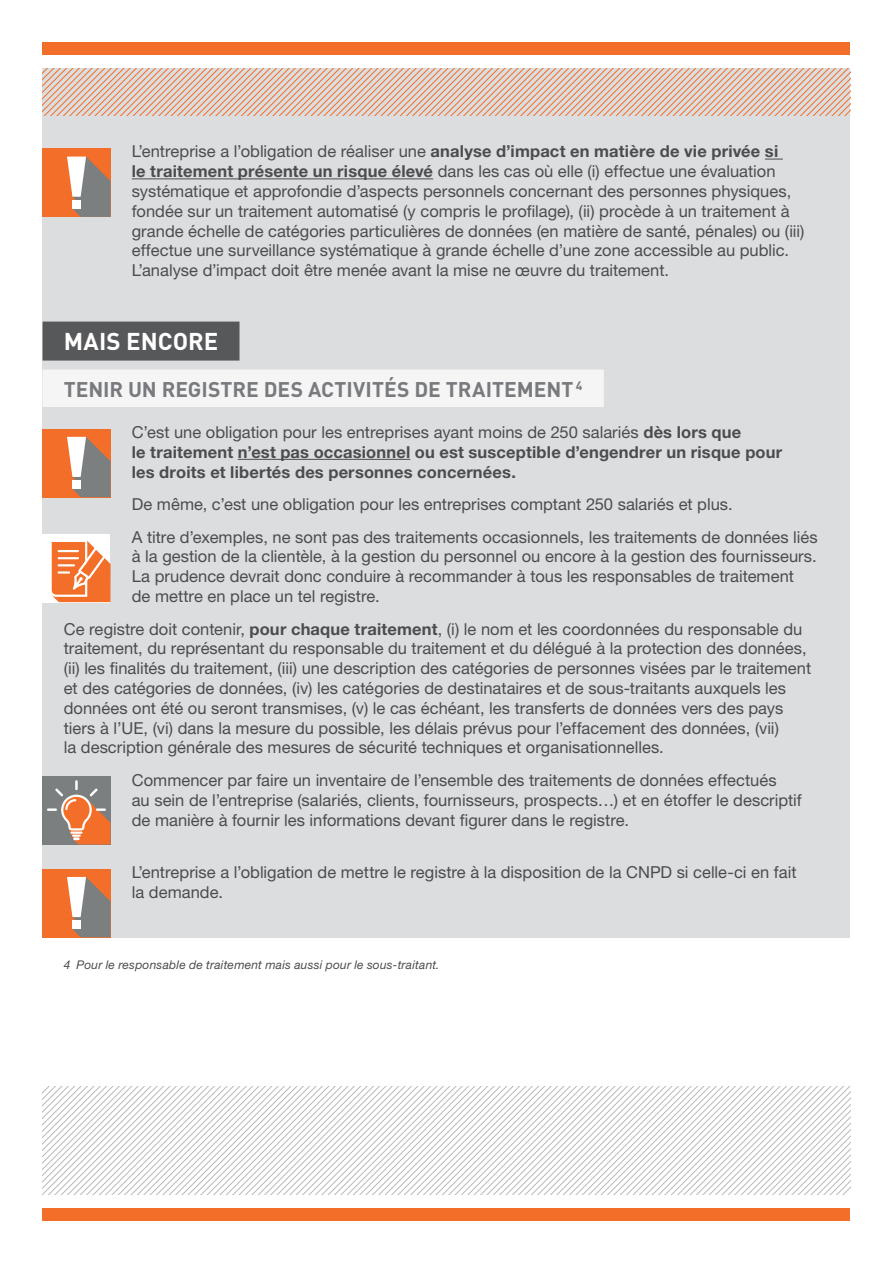
<style>
.page{position:relative;width:893px;height:1263px;background:#fff}
.page>*{position:absolute;margin:0;border:0;box-sizing:border-box;transform-origin:0 0}
.t1{font:700 24px "DIN";color:#fff}
.t2{font:700 21px "DIN";color:#787a7d}
.t3{font:16.5px/19.8px "Helvetica Neue LT Std";color:#4b4c4d}
.t4{font:700 16.5px/19.8px "Helvetica Neue LT Std";letter-spacing:.01em;color:#4b4c4d}
.t5{font:italic 12px "Helvetica Neue LT Std";letter-spacing:.02em;color:#4b4c4d}
.s1{font-weight:700}
.s2{font-weight:400}
</style>
<div class="page">
<div style="left:43px;top:43px;width:807px;height:12px;background:#f36e28"></div>
<div style="left:43px;top:1208px;width:807px;height:12px;background:#f36e28"></div>
<div style="left:43px;top:68px;width:807px;height:869px;background:#dcdddf"></div>
<svg style="left:765px;top:159px;width:18px;height:1px"></svg>
<hr style="left:132px;top:178px;width:301px;height:1px;background:#4b4c4d">
<div style="left:43px;top:322px;width:196px;height:39px;background:#57585a"></div>
<div style="left:43px;top:369px;width:561px;height:38px;background:#f5f5f6"></div>
<hr style="left:238px;top:459px;width:172px;height:1px;background:#4b4c4d">
<svg style="left:43px;top:68px;width:807px;height:48px"></svg>
<svg style="left:43px;top:1086px;width:807px;height:109px"></svg>
<div style="left:43px;top:149px;width:68px;height:68px;background:#f36e28"></div>
<svg style="left:67px;top:157px;width:44px;height:60px"></svg>
<div style="left:72px;top:200px;width:9px;height:9px;background:#fff"></div>
<div style="left:43px;top:429px;width:68px;height:68px;background:#f36e28"></div>
<svg style="left:67px;top:437px;width:44px;height:60px"></svg>
<div style="left:72px;top:481px;width:9px;height:8px;background:#fff"></div>
<div style="left:43px;top:869px;width:68px;height:68px;background:#f36e28"></div>
<svg style="left:67px;top:877px;width:44px;height:60px"></svg>
<div style="left:72px;top:921px;width:9px;height:8px;background:#fff"></div>
<div style="left:43px;top:534px;width:67px;height:68px;background:#fff"></div>
<svg style="left:51px;top:540px;width:60px;height:62px"></svg>
<div style="left:43px;top:776px;width:68px;height:68px;background:#7c7f80"></div>
<svg style="left:47px;top:780px;width:64px;height:64px"></svg>
<p class="t3" style="left:132px;top:141px;width:674px">L’entreprise a l’obligation de réaliser une <span class="s1">analyse d’impact en matière de vie privée si<br>le traitement présente un risque élevé</span> dans les cas où elle (i) effectue une évaluation systématique et approfondie d’aspects personnels concernant des personnes physiques, fondée sur un traitement automatisé (y compris le profilage), (ii) procède à un traitement à grande échelle de catégories particulières de données (en matière de santé, pénales) ou (iii) effectue une surveillance systématique à grande échelle d’une zone accessible au public.<br>L’analyse d’impact doit être menée avant la mise ne œuvre du traitement.</p>
<h1 class="t1" style="left:64px;top:326px;width:156px">MAIS ENCORE</h1>
<p class="t2" style="left:64px;top:375px;width:520px">TENIR UN REGISTRE DES ACTIVITÉS DE TRAITEMENT <sup>4</sup></p>
<p class="t4" style="left:132px;top:422px;width:652px"><span class="s2">C’est une obligation pour les entreprises ayant moins de 250 salariés</span> dès lors que<br>le traitement n’est pas occasionnel ou est susceptible d’engendrer un risque pour les droits et libertés des personnes concernées.</p>
<p class="t3" style="left:132px;top:488px;width:687px;line-height:32.5px">De même, c’est une obligation pour les entreprises comptant 250 salariés et plus.<br>A titre d’exemples, ne sont pas des traitements occasionnels, les traitements de données liés</p>
<p class="t3" style="left:132px;top:546px;width:686px">à la gestion de la clientèle, à la gestion du personnel ou encore à la gestion des fournisseurs.<br>La prudence devrait donc conduire à recommander à tous les responsables de traitement de mettre en place un tel registre.</p>
<p class="t3" style="left:64px;top:619px;width:749px">Ce registre doit contenir, <span class="s1">pour chaque traitement</span>, (i) le nom et les coordonnées du responsable du traitement, du représentant du responsable du traitement et du délégué à la protection des données, (ii) les finalités du traitement, (iii) une description des catégories de personnes visées par le traitement et des catégories de données, (iv) les catégories de destinataires et de sous-traitants auxquels les données ont été ou seront transmises, (v) le cas échéant, les transferts de données vers des pays tiers à l’UE, (vi) dans la mesure du possible, les délais prévus pour l’effacement des données, (vii)<br>la description générale des mesures de sécurité techniques et organisationnelles.</p>
<p class="t3" style="left:132px;top:770px;width:671px">Commencer par faire un inventaire de l’ensemble des traitements de données effectués<br>au sein de l’entreprise (salariés, clients, fournisseurs, prospects…) et en étoffer le descriptif de manière à fournir les informations devant figurer dans le registre.</p>
<p class="t3" style="left:132px;top:862px;width:666px">L’entreprise a l’obligation de mettre le registre à la disposition de la CNPD si celle-ci en fait la demande.</p>
<p class="t5" style="left:64px;top:957px;width:377px">4 Pour le responsable de traitement mais aussi pour le sous-traitant.</p>
</div>
